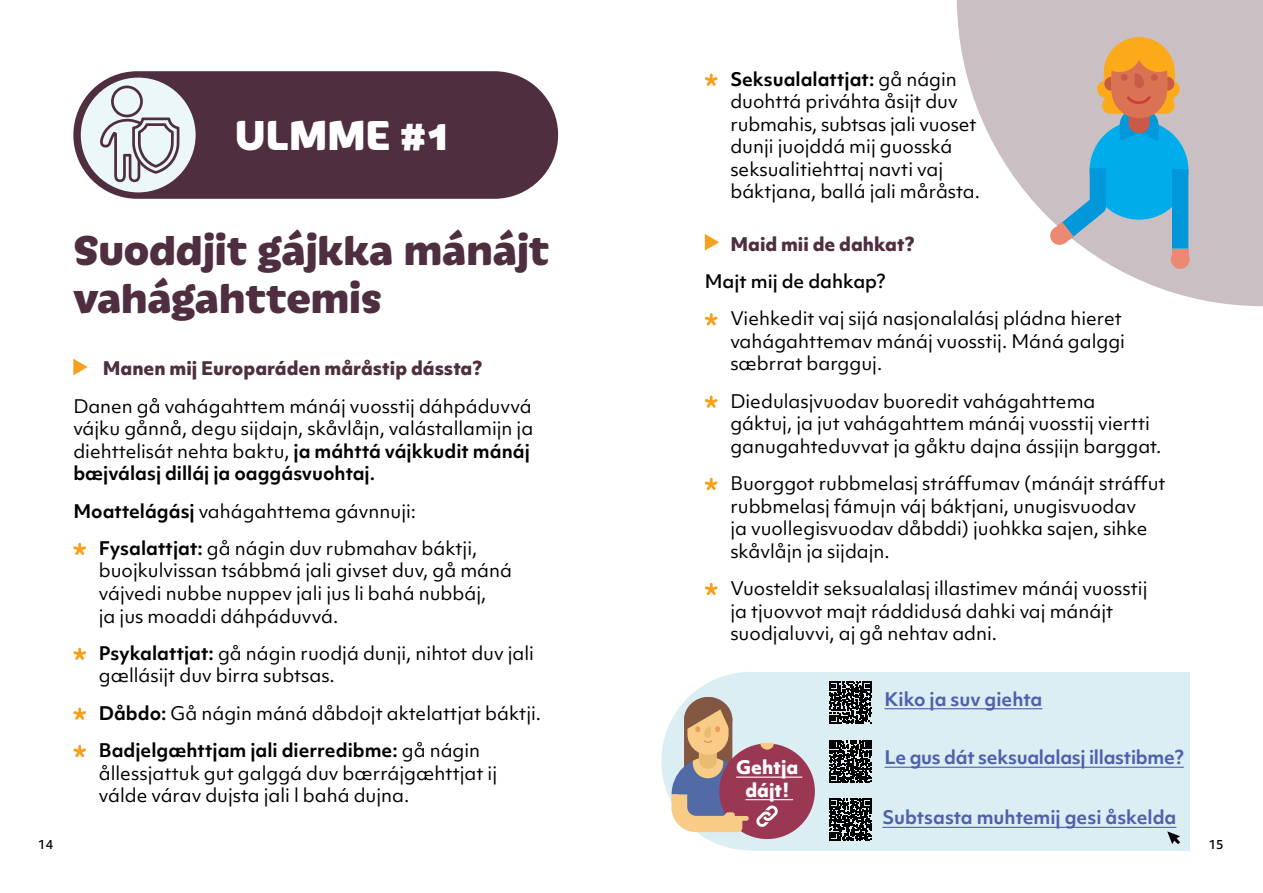
<style>
.page{position:relative;width:1263px;height:893px;background:#fff}
.page>*{position:absolute;margin:0;border:0;box-sizing:border-box;transform-origin:0 0}
.t1{font:800 45px/48px "Iskra";color:#4f2e40}
.t2{font:800 45px "Iskra";color:#fff}
.t3{font:18px/22.5px "Objektiv Mk 1";color:#000}
.t4{font:700 18px "Objektiv Mk 1";letter-spacing:-.01em;color:#4f60ac}
.t5{font:800 18px "Objektiv Mk 1";color:#4f2e40}
.t6{font:500 18px "Objektiv Mk 1";color:#000}
.t7{font:800 18px/22.5px "Objektiv Mk 1";color:#fff;text-align:center}
.t8{font:500 12px "Objektiv Mk 1";color:#000}
.s1{font-weight:700}
</style>
<div class="page">
<div style="left:73px;top:71px;width:485px;height:128px;background:#4f2e40;border-radius:64px"></div>
<div style="left:751px;top:672px;width:438px;height:178px;background:#daeef4"></div>
<div style="left:661px;top:672px;width:179px;height:178px;background:#daeef4;border-radius:50%"></div>
<svg style="left:957px;top:0;width:306px;height:306px;fill:#cac0c3"></svg>
<svg style="left:705px;top:74px;width:13px;height:12px"></svg>
<svg style="left:705px;top:234px;width:14px;height:17px"></svg>
<svg style="left:705px;top:313px;width:13px;height:12px"></svg>
<svg style="left:705px;top:396px;width:13px;height:12px"></svg>
<svg style="left:705px;top:478px;width:13px;height:12px"></svg>
<svg style="left:705px;top:583px;width:13px;height:12px"></svg>
<svg style="left:73px;top:359px;width:15px;height:16px"></svg>
<svg style="left:73px;top:543px;width:13px;height:12px"></svg>
<svg style="left:73px;top:648px;width:13px;height:12px"></svg>
<svg style="left:73px;top:708px;width:13px;height:12px"></svg>
<svg style="left:73px;top:745px;width:13px;height:12px"></svg>
<div style="left:1089px;top:121px;width:99px;height:99px;background:#00acea;border-radius:50%"></div>
<div style="left:1172px;top:249px;width:16px;height:10px;background:#eb8972"></div>
<svg style="left:1172px;top:169px;width:16px;height:80px"></svg>
<div style="left:1171px;top:250px;width:18px;height:19px;background:#eb8972;border-radius:50%"></div>
<svg style="left:1049px;top:168px;width:58px;height:78px;background:#92b2c6"></svg>
<div style="left:1097px;top:81px;width:83px;height:17px;background:#fbaa19;border-radius:8px"></div>
<svg style="left:1102px;top:97px;width:73px;height:17px"></svg>
<svg style="left:1104px;top:37px;width:71px;height:104px;background:#c29463"></svg>
<svg style="left:1167px;top:831px;width:13px;height:13px"></svg>
<div style="left:719px;top:743px;width:96px;height:96px;background:#9a3853;border-radius:50%"></div>
<svg style="left:671px;top:697px;width:78px;height:135px"></svg>
<svg style="left:760px;top:743px;width:14px;height:7px"></svg>
<svg style="left:756px;top:805px;width:22px;height:22px"></svg>
<div style="left:81px;top:78px;width:115px;height:114px;background:#ecf7fa;border-radius:50%"></div>
<svg style="left:100px;top:86px;width:79px;height:96px"></svg>
<hr style="left:884px;top:708px;width:158px;height:1px;background:#4f60ac">
<svg style="left:829px;top:681px;width:43px;height:43px"></svg>
<hr style="left:882px;top:827px;width:294px;height:1px;background:#4f60ac">
<svg style="left:829px;top:798px;width:43px;height:43px"></svg>
<hr style="left:884px;top:767px;width:300px;height:1px;background:#4f60ac">
<svg style="left:829px;top:740px;width:43px;height:42px"></svg>
<hr style="left:736px;top:777px;width:66px;height:1px;background:#fff">
<hr style="left:745px;top:799px;width:48px;height:1px;background:#fff">
<h1 class="t2" style="left:235px;top:101px;width:217px">ULMME #1</h1>
<h1 class="t1" style="left:73px;top:223px;width:478px">Suoddjit gájkka mánájt vahágahttemis</h1>
<p class="t5" style="left:103px;top:356px;width:381px">Manen mij Europaráden måråstip dássta?</p>
<p class="t3" style="left:73px;top:395px;width:461px">Danen gå vahágahttem mánáj vuosstij dáhpáduvvá vájku gånnå, degu sijdajn, skåvlåjn, valástallamijn ja diehttelisát nehta baktu, <span class="s1">ja máhttá vájkkudit mánáj bæjválasj dilláj ja oaggásvuohtaj.</span></p>
<p class="t3" style="left:99px;top:492px;width:380px;line-height:37.3px;text-indent:-26px"><span class="s1">Moattelágásj</span> vahágahttema gávnnuji:<br><span class="s1">Fysalattjat:</span> gå nágin duv rubmahav báktji,</p>
<p class="t3" style="left:99px;top:559px;width:415px">buojkulvissan tsábbmá jali givset duv, gå máná vájvedi nubbe nuppev jali jus li bahá nubbáj,<br>ja jus moaddi dáhpáduvvá.</p>
<p class="t3" style="left:99px;top:642px;width:437px"><span class="s1">Psykalattjat:</span> gå nágin ruodjá dunji, nihtot duv jali gællásijt duv birra subtsas.</p>
<p class="t3" style="left:99px;top:694px;width:444px;line-height:37.3px"><span class="s1">Dåbdo:</span> Gå nágin máná dåbdojt aktelattjat báktji.<br><span class="s1">Badjelgæhttjam jali dierredibme:</span> gå nágin</p>
<p class="t3" style="left:99px;top:761px;width:400px">ållessjattuk gut galggá duv bærrájgæhttjat ij válde várav dujsta jali l bahá dujna.</p>
<p class="t3" style="left:730px;top:68px;width:251px"><span class="s1">Seksualalattjat:</span> gå nágin duohttá priváhta åsijt duv rubmahis, subtsas jali vuoset dunji juojddá mij guosská seksualitiehttaj navti vaj báktjana, ballá jali måråsta.</p>
<p class="t5" style="left:730px;top:231px;width:186px">Maid mii de dahkat?</p>
<p class="t6" style="left:705px;top:269px;width:182px">Majt mij de dahkap?</p>
<p class="t3" style="left:730px;top:307px;width:396px">Viehkedit vaj sijá nasjonalalásj pládna hieret vahágahttemav mánáj vuosstij. Máná galggi sæbrrat bargguj.</p>
<p class="t3" style="left:730px;top:390px;width:433px">Diedulasjvuodav buoredit vahágahttema gáktuj, ja jut vahágahttem mánáj vuosstij viertti ganugahteduvvat ja gåktu dajna ássjijn barggat.</p>
<p class="t3" style="left:730px;top:472px;width:437px">Buorggot rubbmelasj stráffumav (mánájt stráffut rubbmelasj fámujn váj báktjani, unugisvuodav<br>ja vuollegisvuodav dåbddi) juohkka sajen, sihke skåvlåjn ja sijdajn.</p>
<p class="t3" style="left:730px;top:577px;width:419px">Vuosteldit seksualalasj illastimev mánáj vuosstij ja tjuovvot majt ráddidusá dahki vaj mánájt suodjaluvvi, aj gå nehtav adni.</p>
<p class="t7" style="left:736px;top:756px;width:64px">Gehtja dájt!</p>
<p class="t4" style="left:884px;top:686px;width:159px">Kiko ja suv giehta</p>
<p class="t4" style="left:884px;top:745px;width:301px">Le gus dát seksualalasj illastibme?</p>
<p class="t4" style="left:882px;top:805px;width:295px">Subtsasta muhtemij gesi åskelda</p>
<p class="t8" style="left:38px;top:836px;width:16px">14</p>
<p class="t8" style="left:1209px;top:836px;width:16px">15</p>
</div>
